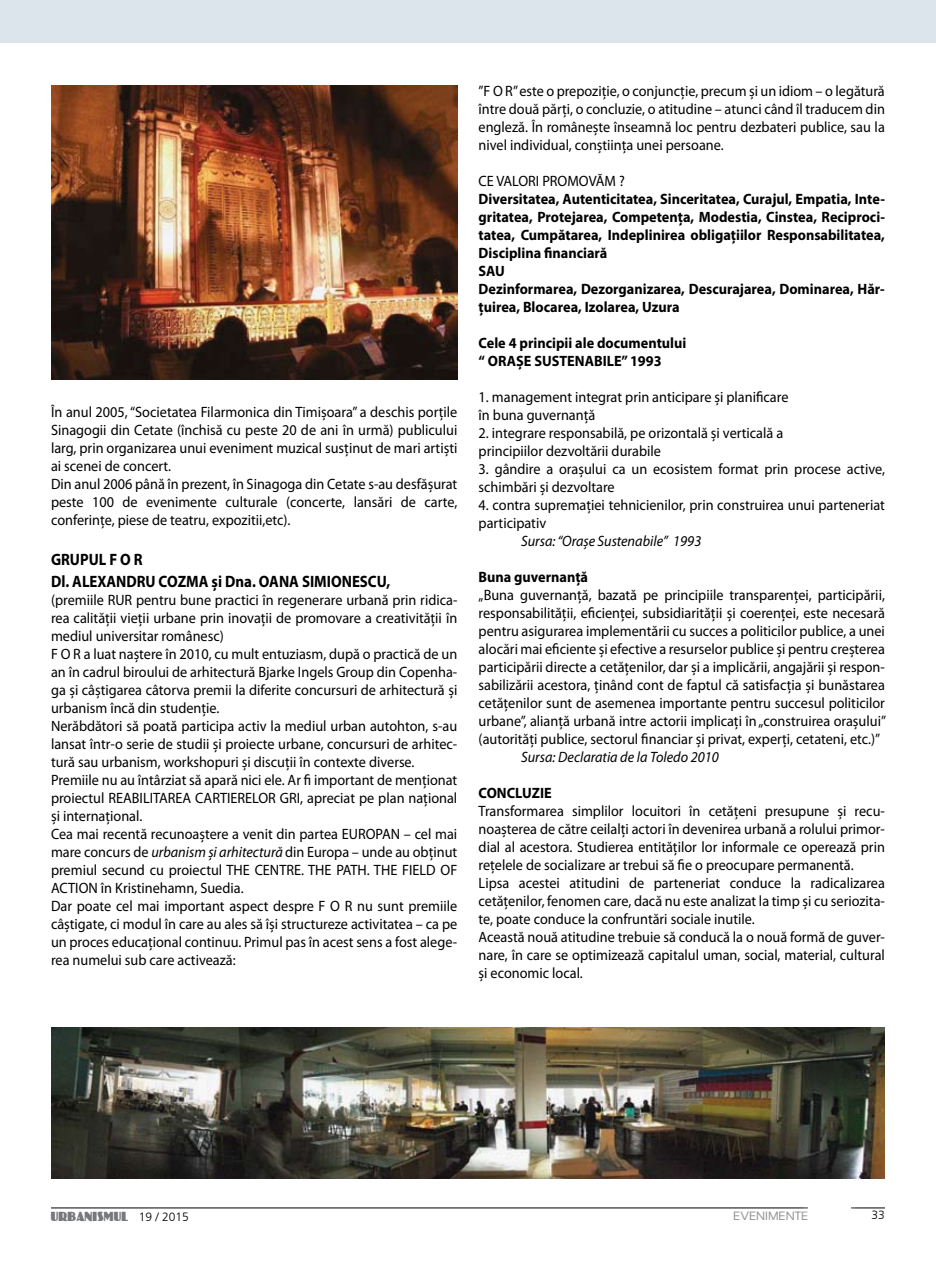
<style>
.page{position:relative;width:936px;height:1263px;background:#fff}
.page>*{position:absolute;margin:0;border:0;box-sizing:border-box;transform-origin:0 0}
.t1{font:700 16.5px/21.8px "Myriad Pro";color:#000;scale:.9 1}
.t2{font:15px/18px "Myriad Pro";color:#000;scale:.95 1}
.t3{font:700 15px/18px "Myriad Pro";color:#000;scale:.95 1}
.t4{font:italic 15px "Myriad Pro";color:#000;scale:.95 1}
.t5{font:12px "Coliss MB Normal";color:#77787b;scale:.85 1}
.t6{font:12px "Sansation MB";color:#939598}
.t7{font:300 12px "Frutiger LT Com";color:#000}
.s1{font-style:italic}
.s2{font-family:"Frutiger LT Com";font-weight:300;color:#000}
</style>
<div class="page">
<hr style="left:51px;top:1208px;width:833px;height:1px;background:#000">
<div style="left:798px;top:1196px;width:69px;height:35px;background:#fff"></div>
<img style="left:51px;top:85px;width:406px;height:294px">
<img style="left:51px;top:1027px;width:833px;height:151px">
<div style="left:0;top:0;width:935px;height:43px;background:#dce4ec"></div>
<p class="t2" style="left:51px;top:403px;width:429px">În anul 2005, “Societatea Filarmonica din Timișoara” a deschis porțile Sinagogii din Cetate (închisă cu peste 20 de ani în urmă) publicului larg, prin organizarea unui eveniment muzical susținut de mari artiști ai scenei de concert.<br>Din anul 2006 până în prezent, în Sinagoga din Cetate s-au desfășurat peste 100 de evenimente culturale (concerte, lansări de carte, conferințe, piese de teatru, expozitii,etc).</p>
<p class="t1" style="left:51px;top:548px;width:378px">GRUPUL F O R<br>Dl. ALEXANDRU COZMA și Dna. OANA SIMIONESCU,</p>
<p class="t2" style="left:51px;top:591px;width:69px">(premiile RUR</p>
<p class="t2" style="left:51px;top:591px;width:429px;text-indent:85px">pentru bune practici în regenerare urbană prin ridica&shy;rea calității vieții urbane prin inovații de promovare a creativității în mediul universitar românesc)<br>F O R a luat naștere în 2010, cu mult entuziasm, după o practică de un an în cadrul biroului de arhitectură Bjarke I ngels Group din Copenha&shy;ga și câștigarea câtorva premii la diferite concursuri de arhitectură și urbanism încă din studenție.<br>Nerăbdători să poată participa activ la mediul urban autohton, s-au lansat într-o serie de studii și proiecte urbane, concursuri de arhitec&shy;tură sau urbanism, workshopuri și discuții în contexte diverse.<br>Premiile nu au întârziat să apară nici ele. Ar fi important de menționat proiectul REABILITAREA</p>
<p class="t2" style="left:195px;top:789px;width:9px">CARTIERELOR</p>
<p class="t2" style="left:280px;top:789px;width:188px">GRI, apreciat pe plan național</p>
<p class="t2" style="left:51px;top:807px;width:316px">și internațional.<br>Cea mai recentă recunoaștere a venit din partea EURO</p>
<p class="t2" style="left:51px;top:825px;width:429px;text-align:justify;text-indent:324px">PAN – cel mai mare concurs de <span class="s1">urbanism și arhitectură</span> din Europa – unde au obținut premiul secund cu proiectul THE</p>
<p class="t2" style="left:255px;top:861px;width:9px">CENTRE</p>
<p class="t2" style="left:301px;top:861px;width:17px">. THE</p>
<p class="t2" style="left:336px;top:861px;width:49px">PATH . THE</p>
<p class="t2" style="left:402px;top:861px;width:15px">FIELD</p>
<p class="t2" style="left:440px;top:861px;width:19px">OF</p>
<p class="t2" style="left:51px;top:879px;width:429px;text-indent:50px">în Kristinehamn, Suedia.<br>Dar poate cel mai important aspect despre F O R nu sunt premiile câștigate, ci modul în care au ales să își structureze activitatea – ca pe un proces educațional continuu. Primul pas în acest sens a fost alege&shy;rea numelui sub care activează:</p>
<p class="t2" style="left:51px;top:879px;width:9px">ACTION</p>
<p class="t2" style="left:478px;top:82px;width:429px;text-align:justify">”F O R” este o prepoziţie, o conjuncţie, precum şi un idiom – o legătură între două părţi, o concluzie, o atitudine – atunci când îl traducem din engleză. În româneşte înseamnă loc pentru dezbateri publice, sau la nivel individual, conştiinţa unei persoane.</p>
<p class="t2" style="left:478px;top:172px;width:28px">CE VALORI</p>
<p class="t2" style="left:542px;top:172px;width:88px">PROMOVĂM ?</p>
<p class="t3" style="left:478px;top:190px;width:429px">Diversitatea, Autenticitatea, Sinceritatea, Curajul, Empatia, Inte&shy;gritatea, Protejarea, Competenţa, Modestia, Cinstea, Reciproci&shy;tatea, Cumpătarea, Indeplinirea obligaţiilor Responsabilitatea, Disciplina financiară<br>SAU<br>Dezinformarea, Dezorganizarea, Descurajarea, Dominarea, Hăr&shy;ţuirea, Blocarea, Izolarea, Uzura</p>
<p class="t3" style="left:478px;top:334px;width:220px">Cele 4 principii ale documentului “ ORAȘE SUSTENABILE” 1993</p>
<p class="t2" style="left:478px;top:388px;width:327px">1. management integrat prin anticipare și planificare în buna guvernanță</p>
<p class="t2" style="left:478px;top:424px;width:322px">2. integrare responsabilă, pe orizontală și verticală a principiilor dezvoltării durabile</p>
<p class="t2" style="left:478px;top:460px;width:429px">3. gândire a orașului ca un ecosistem format prin procese active, schimbări și dezvoltare</p>
<p class="t2" style="left:478px;top:496px;width:429px">4. contra supremaţiei tehnicienilor, prin construirea unui parteneriat participativ</p>
<p class="t4" style="left:521px;top:532px;width:191px">Sursa: “Oraşe Sustenabile” 1993</p>
<p class="t3" style="left:478px;top:568px;width:117px">Buna guvernanţă</p>
<p class="t2" style="left:478px;top:586px;width:430px;text-align:justify">„Buna guvernanţă, bazată pe principiile transparenţei, participării, responsabilităţii, eficienţei, subsidiarităţii şi coerenţei, este necesară pentru asigurarea implementării cu succes a politicilor publice, a unei alocări mai eficiente şi efective a resurselor publice şi pentru creşterea participării directe a cetăţenilor, dar şi a implicării, angajării şi respon&shy;sabilizării acestora, ţinând cont de faptul că satisfacţia şi bunăstarea cetăţenilor sunt de asemenea importante pentru succesul politicilor urbane”, alianţă urbană intre actorii implicaţi în „construirea oraşului” (autorităţi publice, sectorul financiar şi privat, experţi, cetateni, etc.)”</p>
<p class="t4" style="left:521px;top:748px;width:209px">Sursa: Declaratia de la Toledo 2010</p>
<p class="t3" style="left:478px;top:784px;width:78px">CONCLUZIE</p>
<p class="t2" style="left:478px;top:802px;width:429px">Transformarea simplilor locuitori în cetățeni presupune și recu&shy;noașterea de către ceilalți actori în devenirea urbană a rolului primor&shy;dial al acestora. Studierea entităților lor informale ce operează prin rețelele de socializare ar trebui să fie o preocupare permanentă.<br>Lipsa acestei atitudini de parteneriat conduce la radicalizarea cetățenilor, fenomen care, dacă nu este analizat la timp și cu seriozita&shy;te, poate conduce la confruntări sociale inutile.<br>Această nouă atitudine trebuie să conducă la o nouă formă de guver&shy;nare, în care se optimizează capitalul uman, social, material, cultural şi economic local.</p>
<p class="t5" style="left:51px;top:1209px;width:163px">URBANISMUL <span class="s2">19 / 2015</span></p>
<p class="t6" style="left:733px;top:1209px;width:77px">EVENIMENTE</p>
<p class="t7" style="left:871px;top:1208px;width:15px">33</p>
</div>
